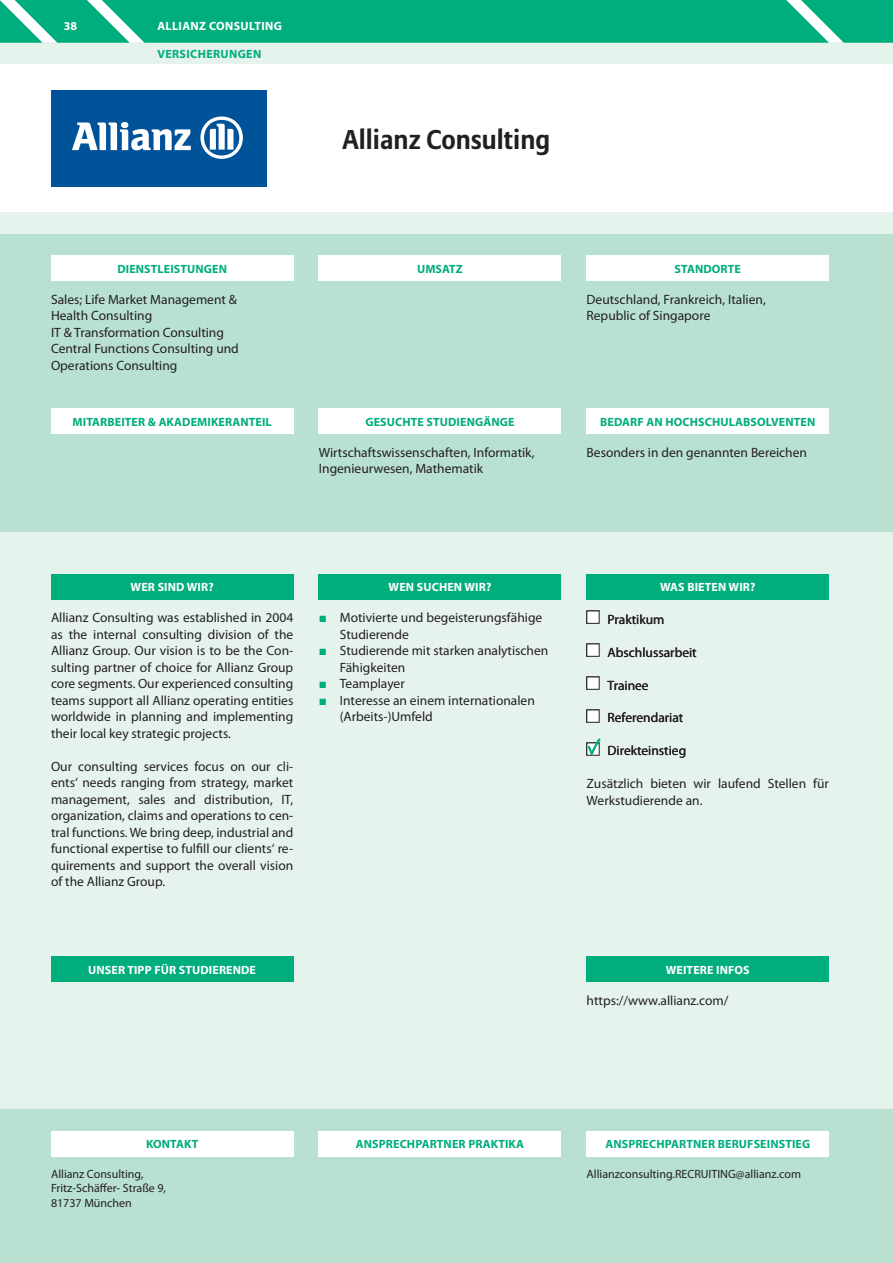
<style>
.page{position:relative;width:893px;height:1263px;background:#fff}
.page>*{position:absolute;margin:0;border:0;box-sizing:border-box;transform-origin:0 0}
.t1{font:700 27px "Allianz Sans";color:#231f20}
.t2{font:13.5px/16.5px "Myriad Pro";color:#231f20}
.t3{font:700 12px "Myriad Pro";letter-spacing:.01em;color:#00ad7d}
.t4{font:12px/14.2px "Myriad Pro";color:#231f20}
.t5{font:700 12px "Myriad Pro";letter-spacing:.01em;color:#fff}
.t6{font:700 12px "Myriad Pro";letter-spacing:.03em;color:#fff}
.t7{font:700 12px "Myriad Pro";letter-spacing:.03em;color:#00ad7d}
</style>
<div class="page">
<div style="left:0;top:213px;width:893px;height:1007px;background:#e6f3ed"></div>
<div style="left:0;top:234px;width:893px;height:298px;background:#b9e1d1"></div>
<div style="left:0;top:1110px;width:893px;height:153px;background:#b9e1d1"></div>
<div style="left:51px;top:255px;width:242px;height:26px;background:#fff"></div>
<div style="left:51px;top:408px;width:242px;height:26px;background:#fff"></div>
<div style="left:51px;top:574px;width:242px;height:26px;background:#00ad7d"></div>
<div style="left:587px;top:957px;width:242px;height:25px;background:#00ad7d"></div>
<div style="left:51px;top:957px;width:242px;height:25px;background:#00ad7d"></div>
<div style="left:319px;top:574px;width:242px;height:26px;background:#00ad7d"></div>
<div style="left:587px;top:574px;width:242px;height:26px;background:#00ad7d"></div>
<div style="left:587px;top:408px;width:242px;height:26px;background:#fff"></div>
<div style="left:319px;top:255px;width:242px;height:26px;background:#fff"></div>
<div style="left:319px;top:408px;width:242px;height:26px;background:#fff"></div>
<div style="left:587px;top:255px;width:242px;height:26px;background:#fff"></div>
<div style="left:319px;top:1131px;width:242px;height:25px;background:#fff"></div>
<div style="left:587px;top:1131px;width:242px;height:25px;background:#fff"></div>
<div style="left:51px;top:1131px;width:242px;height:25px;background:#fff"></div>
<div style="left:51px;top:90px;width:215px;height:97px;background:#005399"></div>
<svg style="left:72px;top:122px;width:119px;height:28px"></svg>
<svg style="left:200px;top:116px;width:43px;height:43px"></svg>
<div style="left:0;top:43px;width:893px;height:21px;background:#e6f3ed"></div>
<svg style="left:0;top:0;width:893px;height:43px;background:#0db183"></svg>
<div style="left:587px;top:611px;width:12px;height:12px;background:#fff"></div>
<div style="left:587px;top:611px;width:12px;height:13px;border:1px solid #231f20"></div>
<div style="left:587px;top:644px;width:12px;height:12px;background:#fff"></div>
<div style="left:587px;top:644px;width:12px;height:13px;border:1px solid #231f20"></div>
<div style="left:587px;top:677px;width:12px;height:12px;background:#fff"></div>
<div style="left:587px;top:710px;width:12px;height:12px;background:#fff"></div>
<svg style="left:586px;top:738px;width:15px;height:18px"></svg>
<p class="t5" style="left:64px;top:22px;width:15px">38</p>
<p class="t6" style="left:157px;top:22px;width:126px">ALLIANZ CONSULTING</p>
<p class="t7" style="left:157px;top:50px;width:105px">VERSICHERUNGEN</p>
<h1 class="t1" style="left:342px;top:124px;width:209px">Allianz Consulting</h1>
<p class="t3" style="left:117px;top:264px;width:111px">DIENSTLEISTUNGEN</p>
<p class="t3" style="left:417px;top:264px;width:47px">UMSATZ</p>
<p class="t3" style="left:674px;top:264px;width:68px">STANDORTE</p>
<p class="t2" style="left:51px;top:292px;width:189px">Sales; Life Market Management &amp;<br>Health Consulting<br>IT &amp; Transformation Consulting<br>Central Functions Consulting und<br>Operations Consulting</p>
<p class="t2" style="left:587px;top:292px;width:181px">Deutschland, Frankreich, Italien,<br>Republic of Singapore</p>
<p class="t3" style="left:73px;top:417px;width:201px">MITARBEITER &amp; AKADEMIKERANTEIL</p>
<p class="t3" style="left:365px;top:417px;width:151px">GESUCHTE STUDIENGÄNGE</p>
<p class="t3" style="left:600px;top:417px;width:217px">BEDARF AN HOCHSCHULABSOLVENTEN</p>
<p class="t2" style="left:319px;top:445px;width:217px">Wirtschaftswissenschaften, Informatik,<br>Ingenieurwesen, Mathematik</p>
<p class="t2" style="left:587px;top:445px;width:222px">Besonders in den genannten Bereichen</p>
<p class="t5" style="left:131px;top:583px;width:85px">WER SIND WIR?</p>
<p class="t2" style="left:51px;top:610px;width:244px;text-align:justify">Allianz Consulting was established in 2004 as the internal consulting division of the Allianz Group. Our vision is to be the Con&shy;sulting partner of choice for Allianz Group core segments. Our experienced consulting teams support all Allianz operating entities worldwide in planning and implementing their local key strategic projects.</p>
<p class="t2" style="left:51px;top:759px;width:244px;text-align:justify">Our consulting services focus on our cli&shy;ents‘ needs ranging from strategy, market management, sales and distribution, IT, organization, claims and operations to cen&shy;tral functions. We bring deep, industrial and functional expertise to fulfill our clients‘ re&shy;quirements and support the overall vision of the Allianz Group.</p>
<p class="t5" style="left:389px;top:583px;width:104px">WEN SUCHEN WIR?</p>
<p class="t5" style="left:660px;top:583px;width:97px">WAS BIETEN WIR?</p>
<p class="t2" style="left:340px;top:610px;width:210px">Motivierte und begeisterungsfähige<br>Studierende<br>Studierende mit starken analytischen<br>Fähigkeiten<br>Teamplayer<br>Interesse an einem internationalen (Arbeits-)Umfeld</p>
<p class="t2" style="left:608px;top:612px;width:58px">Praktikum</p>
<p class="t2" style="left:608px;top:645px;width:91px">Abschlussarbeit</p>
<p class="t2" style="left:608px;top:678px;width:43px">Trainee</p>
<p class="t2" style="left:608px;top:711px;width:77px">Referendariat</p>
<p class="t2" style="left:608px;top:744px;width:80px">Direkteinstieg</p>
<p class="t2" style="left:587px;top:777px;width:244px">Zusätzlich bieten wir laufend Stellen für<br>Werkstudierende an.</p>
<p class="t5" style="left:88px;top:965px;width:169px">UNSER TIPP FÜR STUDIERENDE</p>
<p class="t5" style="left:666px;top:965px;width:85px">WEITERE INFOS</p>
<p class="t2" style="left:587px;top:993px;width:143px">https://www.allianz.com/</p>
<p class="t3" style="left:146px;top:1139px;width:54px">KONTAKT</p>
<p class="t3" style="left:356px;top:1139px;width:170px">ANSPRECHPARTNER PRAKTIKA</p>
<p class="t3" style="left:605px;top:1139px;width:206px">ANSPRECHPARTNER BERUFSEINSTIEG</p>
<p class="t4" style="left:51px;top:1168px;width:117px">Allianz Consulting,<br>Fritz-Schäffer- Straße 9,<br>81737 München</p>
<p class="t4" style="left:587px;top:1168px;width:216px">Allianzconsulting.RECRUITING@allianz.com</p>
</div>
